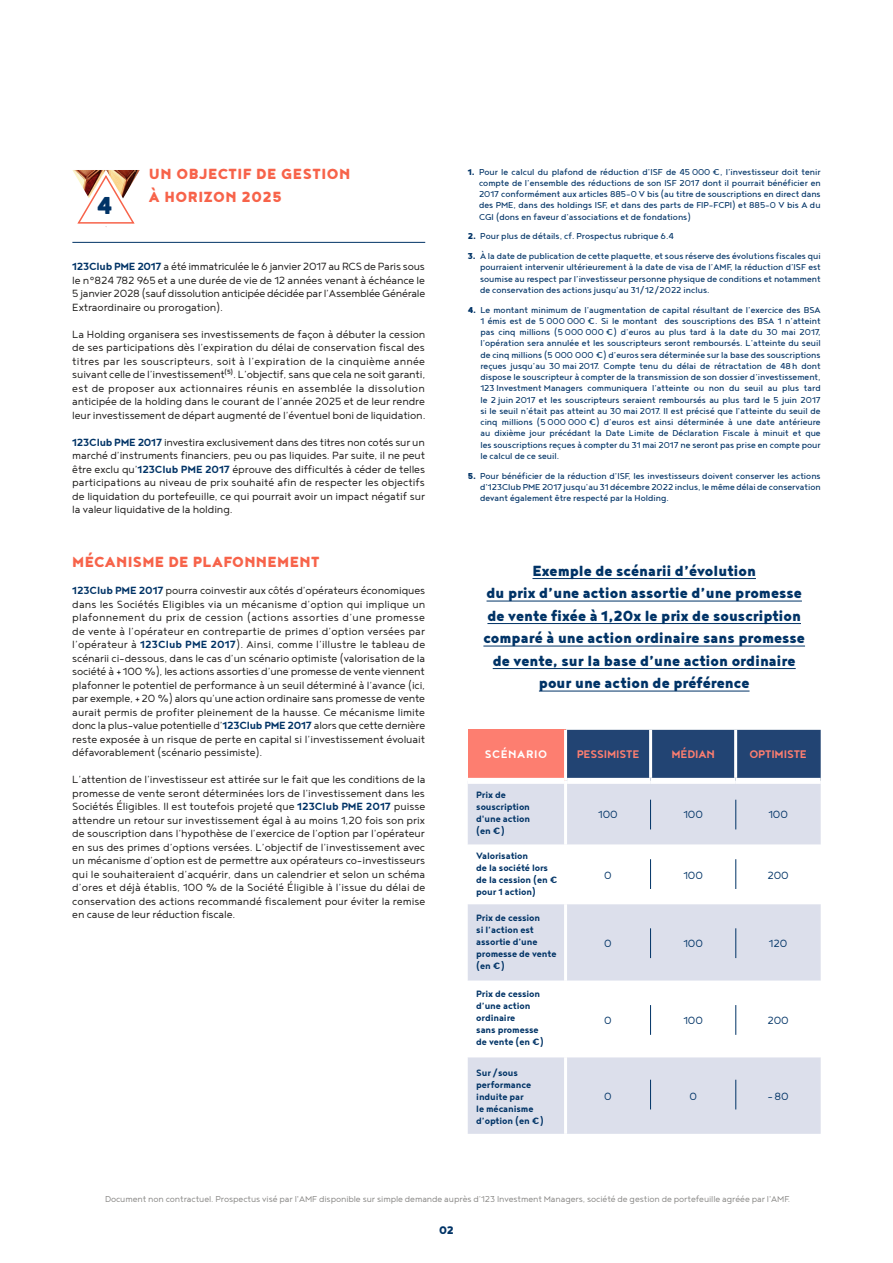
<style>
.page{position:relative;width:893px;height:1263px;background:#fff}
.page>*{position:absolute;margin:0;border:0;box-sizing:border-box;transform-origin:0 0}
.t1{font:900 30px "Noyh";color:#036}
.t2{font:900 18px/22.5px "Noyh";color:#036;text-align:center}
.t3{font:900 18px/22.5px "Noyh";letter-spacing:.03em;color:#f7634a}
.t4{font:700 13.5px "Noyh";letter-spacing:-.01em;color:#fd7e70}
.t5{font:700 13.5px "Noyh";letter-spacing:.04em;color:#fff}
.t6{font:900 13.5px "Noyh";color:#036}
.t7{font:300 12.75px/13.5px "Noyh";letter-spacing:-.01em;color:#1b1917;text-align:justify}
.t8{font:300 12.75px "Noyh";letter-spacing:-.01em;color:#036}
.t9{font:700 11.25px/12px "Noyh";letter-spacing:-.01em;color:#036}
.t10{font:10.5px/11.2px "Noyh";color:#036;text-align:justify}
.t11{font:300 10.5px "Noyh";letter-spacing:-.01em;color:#888785}
.s1{font-weight:700;color:#036}
.s2{font-weight:900}
</style>
<div class="page">
<svg style="left:72px;top:170px;width:68px;height:57px"></svg>
<hr style="left:532px;top:578px;width:224px;height:1px;background:#036">
<hr style="left:486px;top:601px;width:316px;height:1px;background:#036">
<hr style="left:487px;top:623px;width:314px;height:1px;background:#036">
<hr style="left:483px;top:646px;width:322px;height:1px;background:#036">
<hr style="left:493px;top:668px;width:303px;height:1px;background:#036">
<hr style="left:539px;top:691px;width:210px;height:1px;background:#036">
<hr style="left:72px;top:242px;width:353px;height:1px;background:#036">
<div style="left:468px;top:730px;width:98px;height:51px;background:#fd7e70"></div>
<div style="left:567px;top:730px;width:254px;height:48px;background:#224473"></div>
<div style="left:468px;top:784px;width:353px;height:350px;background:#dcdfeb"></div>
<svg style="left:468px;top:845px;width:353px;height:212px"></svg>
<div style="left:468px;top:778px;width:96px;height:6px;background:#fff"></div>
<hr style="left:564px;top:730px;width:3px;height:51px;background:#fff">
<hr style="left:649px;top:730px;width:3px;height:48px;background:#fff">
<hr style="left:734px;top:730px;width:3px;height:48px;background:#fff">
<hr style="left:564px;top:781px;width:3px;height:64px;background:#fff">
<hr style="left:564px;top:904px;width:3px;height:77px;background:#fff">
<hr style="left:564px;top:981px;width:3px;height:76px;background:#fff">
<hr style="left:564px;top:1057px;width:3px;height:77px;background:#fff">
<hr style="left:565px;top:845px;width:1px;height:59px;background:#fff">
<svg style="left:650px;top:800px;width:1px;height:29px"></svg>
<hr style="left:650px;top:859px;width:1px;height:30px;background:#036">
<hr style="left:650px;top:928px;width:1px;height:30px;background:#036">
<hr style="left:650px;top:1005px;width:1px;height:30px;background:#036">
<svg style="left:650px;top:1080px;width:1px;height:29px"></svg>
<svg style="left:735px;top:800px;width:1px;height:29px"></svg>
<hr style="left:735px;top:859px;width:1px;height:30px;background:#036">
<hr style="left:735px;top:928px;width:1px;height:30px;background:#036">
<hr style="left:735px;top:1005px;width:1px;height:30px;background:#036">
<svg style="left:735px;top:1080px;width:1px;height:29px"></svg>
<h1 class="t1" style="left:96px;top:187px;width:17px">4</h1>
<h2 class="t3" style="left:149px;top:162px;width:203px">UN OBJECTIF DE GESTION<br>À HORIZON 2025</h2>
<p class="t7" style="left:72px;top:259px;width:354px"><span class="s1">123Club PME 2017</span> a été immatriculée le 6 janvier 2017 au RCS de Paris sous le n°824 782 965 et a une durée de vie de 12 années venant à échéance le 5 janvier 2028 (sauf dissolution anticipée décidée par l’Assemblée Générale Extraordinaire ou prorogation).</p>
<p class="t7" style="left:72px;top:327px;width:355px">La Holding organisera ses investissements de façon à débuter la cession de ses participations dès l’expiration du délai de conservation fiscal des titres par les souscripteurs, soit à l’expiration de la cinquième année suivant celle de l’investissement<sup>(5)</sup>. L’objectif, sans que cela ne soit garanti, est de proposer aux actionnaires réunis en assemblée la dissolution anticipée de la holding dans le courant de l’année 2025 et de leur rendre leur investissement de départ augmenté de l’éventuel boni de liquidation.</p>
<p class="t7" style="left:72px;top:435px;width:354px"><span class="s1">123Club PME 2017</span> investira exclusivement dans des titres non cotés sur un marché d’instruments financiers, peu ou pas liquides. Par suite, il ne peut être exclu qu’<span class="s1">123Club PME 2017</span> éprouve des difficultés à céder de telles participations au niveau de prix souhaité afin de respecter les objectifs de liquidation du portefeuille, ce qui pourrait avoir un impact négatif sur la valeur liquidative de la holding.</p>
<h2 class="t3" style="left:72px;top:550px;width:249px">MÉCANISME DE PLAFONNEMENT</h2>
<p class="t7" style="left:72px;top:583px;width:355px"><span class="s1">123Club PME 2017</span> pourra coinvestir aux côtés d’opérateurs économiques dans les Sociétés Eligibles via un mécanisme d’option qui implique un plafonnement du prix de cession (actions assorties d’une promesse de vente à l’opérateur en contrepartie de primes d’option versées par l’opérateur à <span class="s1">123Club PME 2017</span>). Ainsi, comme l’illustre le tableau de scénarii ci-dessous, dans le cas d’un scénario optimiste (valorisation de la société à + 100 %), les actions assorties d’une promesse de vente viennent plafonner le potentiel de performance à un seuil déterminé à l’avance (ici, par exemple, + 20 %) alors qu’une action ordinaire sans promesse de vente aurait permis de profiter pleinement de la hausse. Ce mécanisme limite donc la plus-value potentielle d’<span class="s1">123Club PME 2017</span> alors que cette dernière reste exposée à un risque de perte en capital si l’investissement évoluait défavorablement (scénario pessimiste).</p>
<p class="t7" style="left:72px;top:772px;width:355px">L’attention de l’investisseur est attirée sur le fait que les conditions de la promesse de vente seront déterminées lors de l’investissement dans les Sociétés Éligibles. Il est toutefois projeté que <span class="s1">123Club PME 2017</span> puisse attendre un retour sur investissement égal à au moins 1,20 fois son prix de souscription dans l’hypothèse de l’exercice de l’option par l’opérateur en sus des primes d’options versées. L’objectif de l’investissement avec un mécanisme d’option est de permettre aux opérateurs co-investisseurs qui le souhaiteraient d’acquérir, dans un calendrier et selon un schéma d’ores et déjà établis, 100 % de la Société Éligible à l’issue du délai de conservation des actions recommandé fiscalement pour éviter la remise en cause de leur réduction fiscale.</p>
<p class="t10" style="left:479px;top:166px;width:343px;text-indent:-11px"><span class="s2">1.</span> Pour le calcul du plafond de réduction d’ISF de 45 000 €, l’investisseur doit tenir compte de l’ensemble des réductions de son ISF 2017 dont il pourrait bénéficier en 2017 conformément aux articles 885-0 V bis (au titre de souscriptions en direct dans des PME, dans des holdings ISF, et dans des parts de FIP-FCPI) et 885-0 V bis A du CGI (dons en faveur d’associations et de fondations)</p>
<p class="t10" style="left:468px;top:230px;width:208px"><span class="s2">2.</span> Pour plus de détails, cf. Prospectus rubrique 6.4</p>
<p class="t10" style="left:480px;top:250px;width:342px;text-indent:-12px"><span class="s2">3.</span> À la date de publication de cette plaquette, et sous réserve des évolutions fiscales qui pourraient intervenir ultérieurement à la date de visa de l’AMF, la réduction d’ISF est soumise au respect par l’investisseur personne physique de conditions et notamment de conservation des actions jusqu’au 31/12/2022 inclus.</p>
<p class="t10" style="left:480px;top:304px;width:342px;text-indent:-13px"><span class="s2">4.</span> Le montant minimum de l’augmentation de capital résultant de l’exercice des BSA 1 émis est de 5 000 000 €. Si le montant des souscriptions des BSA 1 n’atteint pas cinq millions (5 000 000 €) d’euros au plus tard à la date du 30 mai 2017, l’opération sera annulée et les souscripteurs seront remboursés. L’atteinte du seuil de cinq millions (5 000 000 €) d’euros sera déterminée sur la base des souscriptions reçues jusqu’au 30 mai 2017. Compte tenu du délai de rétractation de 48 h dont dispose le souscripteur à compter de la transmission de son dossier d’investissement, 123 Investment Managers communiquera l’atteinte ou non du seuil au plus tard le 2 juin 2017 et les souscripteurs seraient remboursés au plus tard le 5 juin 2017 si le seuil n’était pas atteint au 30 mai 2017. Il est précisé que l’atteinte du seuil de cinq millions (5 000 000 €) d’euros est ainsi déterminée à une date antérieure au dixième jour précédant la Date Limite de Déclaration Fiscale à minuit et que les souscriptions reçues à compter du 31 mai 2017 ne seront pas prise en compte pour le calcul de ce seuil.</p>
<p class="t10" style="left:480px;top:470px;width:342px;text-indent:-12px"><span class="s2">5.</span> Pour bénéficier de la réduction d’ISF, les investisseurs doivent conserver les actions d’123Club PME 2017 jusqu’au 31 décembre 2022 inclus, le même délai de conservation devant également être respecté par la Holding.</p>
<p class="t2" style="left:483px;top:559px;width:323px">Exemple de scénarii d’évolution<br>du prix d’une action assortie d’une promesse de vente fixée à 1,20x le prix de souscription comparé à une action ordinaire sans promesse de vente, sur la base d’une action ordinaire pour une action de préférence</p>
<p class="t5" style="left:485px;top:747px;width:64px">SCÉNARIO</p>
<p class="t4" style="left:577px;top:747px;width:64px">PESSIMISTE</p>
<p class="t4" style="left:671px;top:747px;width:45px">MÉDIAN</p>
<p class="t4" style="left:749px;top:747px;width:59px">OPTIMISTE</p>
<p class="t9" style="left:476px;top:789px;width:55px">Prix de souscription d'une action (en €)</p>
<p class="t8" style="left:598px;top:807px;width:21px">100</p>
<p class="t8" style="left:683px;top:807px;width:21px">100</p>
<p class="t8" style="left:768px;top:807px;width:21px">100</p>
<p class="t9" style="left:476px;top:849px;width:83px">Valorisation<br>de la société lors de la cession (en € pour 1 action)</p>
<p class="t9" style="left:476px;top:911px;width:82px">Prix de cession<br>si l’action est assortie d’une promesse de vente (en €)</p>
<p class="t9" style="left:476px;top:987px;width:69px">Prix de cession d’une action ordinaire<br>sans promesse de vente (en €)</p>
<p class="t9" style="left:476px;top:1066px;width:69px">Sur /sous performance induite par<br>le mécanisme d’option (en €)</p>
<p class="t8" style="left:604px;top:868px;width:9px">0</p>
<p class="t8" style="left:683px;top:868px;width:21px">100</p>
<p class="t8" style="left:767px;top:868px;width:23px">200</p>
<p class="t8" style="left:604px;top:937px;width:9px">0</p>
<p class="t8" style="left:683px;top:937px;width:21px">100</p>
<p class="t8" style="left:769px;top:937px;width:20px">120</p>
<p class="t8" style="left:604px;top:1013px;width:9px">0</p>
<p class="t8" style="left:683px;top:1013px;width:21px">100</p>
<p class="t8" style="left:767px;top:1013px;width:23px">200</p>
<p class="t8" style="left:604px;top:1090px;width:9px">0</p>
<p class="t8" style="left:689px;top:1090px;width:9px">0</p>
<p class="t8" style="left:768px;top:1090px;width:23px">- 80</p>
<p class="t11" style="left:105px;top:1193px;width:686px">Document non contractuel. Prospectus visé par l'AMF disponible sur simple demande auprès d’123 Investment Managers, société de gestion de portefeuille agréée par l'AMF.</p>
<p class="t6" style="left:439px;top:1222px;width:16px">02</p>
</div>
